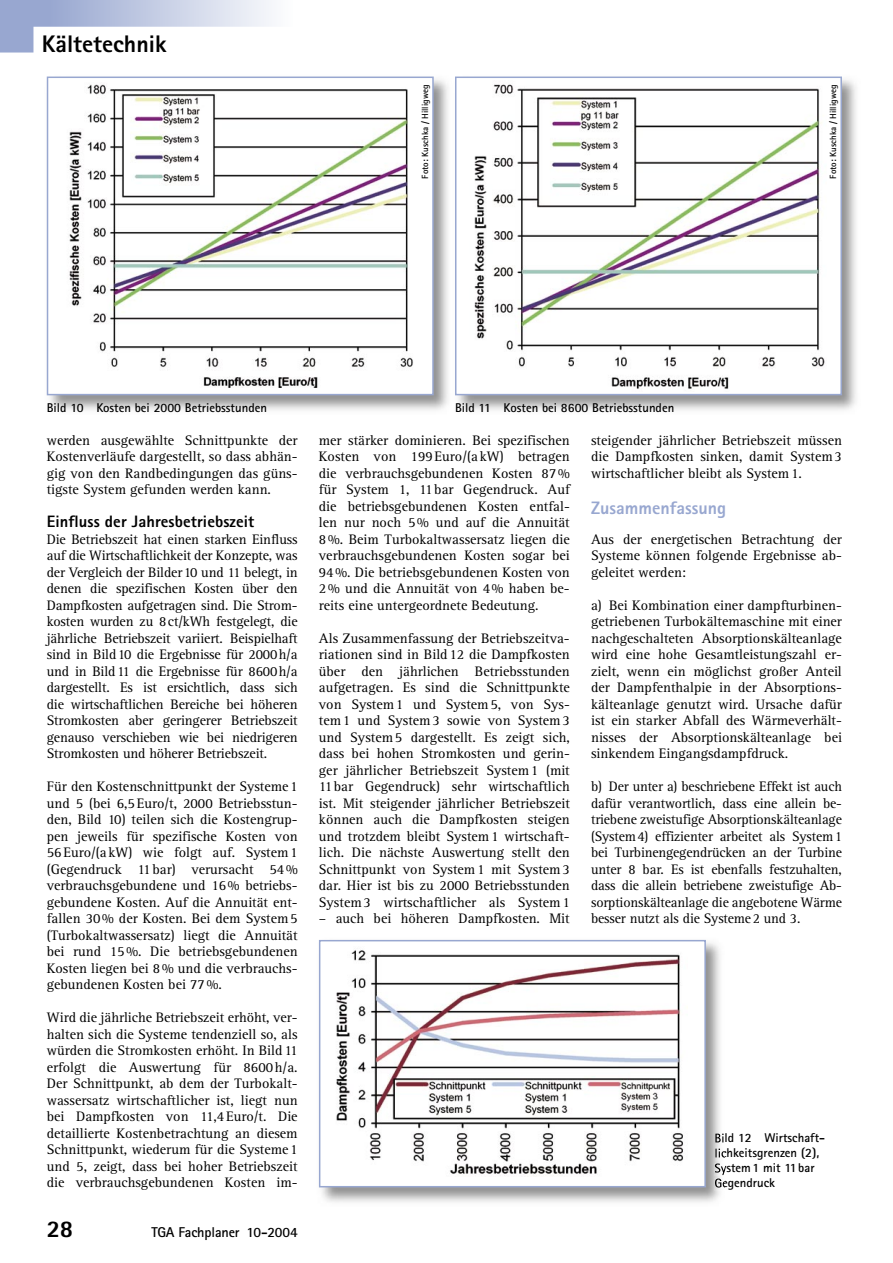
<style>
.page{position:relative;width:893px;height:1263px;background:#fff}
.page>*{position:absolute;margin:0;border:0;box-sizing:border-box;transform-origin:0 0}
.t1{font:800 24px "Rotis Sans Serif";color:#000}
.t2{font:800 18px "Rotis Sans Serif";color:#98a7d0}
.t3{font:800 16.5px "Rotis Sans Serif";letter-spacing:.005em;color:#000}
.t4{font:14.25px/16.5px "Rotis Serif";color:#000;text-align:justify}
.t5{font:700 14.25px "Rotis Sans Serif";letter-spacing:-.01em;color:#000}
.t6{font:700 12.75px/15px "Rotis Sans Serif";color:#000}
.t7{font:700 9px "Rotis Sans Serif";color:#000}
</style>
<div class="page">
<svg style="left:0;top:0;width:271px;height:53px"></svg>
<img style="left:46px;top:76px;width:810px;height:334px">
<div style="left:48px;top:77px;width:385px;height:318px;background:#fff"></div>
<img style="left:69px;top:84px;width:344px;height:304px">
<hr style="left:47px;top:77px;width:1px;height:318px;background:#98a7d0">
<hr style="left:48px;top:394px;width:385px;height:1px;background:#98a7d0">
<hr style="left:432px;top:77px;width:2px;height:318px;background:#98a7d0">
<hr style="left:48px;top:77px;width:385px;height:1px;background:#98a7d0">
<img style="left:453px;top:74px;width:1px;height:341px">
<div style="left:456px;top:77px;width:385px;height:318px;background:#fff"></div>
<img style="left:474px;top:84px;width:351px;height:305px">
<hr style="left:455px;top:77px;width:1px;height:318px;background:#98a7d0">
<hr style="left:456px;top:394px;width:385px;height:1px;background:#98a7d0">
<hr style="left:840px;top:77px;width:2px;height:318px;background:#98a7d0">
<hr style="left:456px;top:77px;width:385px;height:1px;background:#98a7d0">
<img style="left:318px;top:939px;width:406px;height:263px">
<svg style="left:715px;top:1133px;width:9px;height:9px"></svg>
<svg style="left:715px;top:1148px;width:10px;height:42px"></svg>
<div style="left:320px;top:941px;width:385px;height:246px;background:#fff"></div>
<img style="left:336px;top:950px;width:347px;height:226px">
<hr style="left:319px;top:941px;width:1px;height:246px;background:#98a7d0">
<hr style="left:320px;top:1186px;width:385px;height:1px;background:#98a7d0">
<hr style="left:704px;top:941px;width:2px;height:246px;background:#98a7d0">
<hr style="left:320px;top:940px;width:385px;height:1px;background:#98a7d0">
<h1 class="t1" style="left:42px;top:29px;width:126px">Kältetechnik</h1>
<p class="t7" style="left:419px;top:179px;width:95px;rotate:-90deg">Foto: Kuschka / Hilligweg</p>
<p class="t7" style="left:828px;top:179px;width:95px;rotate:-90deg">Foto: Kuschka / Hilligweg</p>
<p class="t6" style="left:47px;top:400px;width:222px">Bild 10 Kosten bei 2000 Betriebsstunden</p>
<p class="t4" style="left:47px;top:432px;width:252px">werden ausgewählte Schnittpunkte der Kostenverläufe dargestellt, so dass abhän&shy;gig von den Randbedingungen das güns&shy;tigste System gefunden werden kann.</p>
<p class="t3" style="left:47px;top:511px;width:209px">Einfluss der Jahresbetriebszeit</p>
<p class="t4" style="left:47px;top:531px;width:252px">Die Betriebszeit hat einen starken Einfluss auf die Wirtschaftlichkeit der Konzepte, was der Vergleich der Bilder 10 und 11 belegt, in denen die spezifischen Kosten über den Dampfkosten aufgetragen sind. Die Strom&shy;kosten wurden zu 8 ct/kWh festgelegt, die jährliche Betriebszeit variiert. Beispielhaft sind in Bild 10 die Ergebnisse für 2000 h/a und in Bild 11 die Ergebnisse für 8600 h/a dargestellt. Es ist ersichtlich, dass sich die wirtschaftlichen Bereiche bei höheren Stromkosten aber geringerer Betriebszeit genauso verschieben wie bei niedrigeren Stromkosten und höherer Betriebszeit.</p>
<p class="t4" style="left:47px;top:779px;width:252px">Für den Kostenschnittpunkt der Systeme 1 und 5 (bei 6,5 Euro/t, 2000 Betriebsstun&shy;den, Bild 10) teilen sich die Kostengrup&shy;pen jeweils für spezifische Kosten von 56 Euro/(a kW) wie folgt auf. System 1 (Gegendruck 11 bar) verursacht 54 % verbrauchsgebundene und 16 % betriebs&shy;gebundene Kosten. Auf die Annuität ent&shy;fallen 30 % der Kosten. Bei dem System 5 (Turbokaltwassersatz) liegt die Annuität bei rund 15 %. Die betriebsgebundenen Kosten liegen bei 8 % und die verbrauchs&shy;gebundenen Kosten bei 77 %.</p>
<p class="t4" style="left:47px;top:1010px;width:252px">Wird die jährliche Betriebszeit erhöht, ver&shy;halten sich die Systeme tendenziell so, als würden die Stromkosten erhöht. In Bild 11 erfolgt die Auswertung für 8600 h/a.<br>Der Schnittpunkt, ab dem der Turbokalt&shy;wassersatz wirtschaftlicher ist, liegt nun bei Dampfkosten von 11,4 Euro/t. Die detaillierte Kostenbetrachtung an diesem Schnittpunkt, wiederum für die Systeme 1 und 5, zeigt, dass bei hoher Betriebszeit die verbrauchsgebundenen Kosten im-</p>
<h1 class="t1" style="left:47px;top:1213px;width:28px">28</h1>
<p class="t5" style="left:151px;top:1223px;width:148px">TGA Fachplaner 10-2004</p>
<p class="t6" style="left:455px;top:400px;width:221px">Bild 11 Kosten bei 8600 Betriebsstunden</p>
<p class="t4" style="left:319px;top:432px;width:252px">mer stärker dominieren. Bei spezifischen Kosten von 199 Euro/(a kW) betragen die verbrauchsgebundenen Kosten 87 % für System 1, 11 bar Gegendruck. Auf die betriebsgebundenen Kosten entfal&shy;len nur noch 5 % und auf die Annuität 8 %. Beim Turbokaltwassersatz liegen die verbrauchsgebundenen Kosten sogar bei 94 %. Die betriebsgebundenen Kosten von 2 % und die Annuität von 4 % haben be&shy;reits eine untergeordnete Bedeutung.</p>
<p class="t4" style="left:319px;top:630px;width:252px">Als Zusammenfassung der Betriebszeitva&shy;riationen sind in Bild 12 die Dampfkosten über den jährlichen Betriebsstunden aufgetragen. Es sind die Schnittpunkte von System 1 und System 5, von Sys&shy;tem 1 und System 3 sowie von System 3 und System 5 dargestellt. Es zeigt sich, dass bei hohen Stromkosten und gerin&shy;ger jährlicher Betriebszeit System 1 (mit 11 bar Gegendruck) sehr wirtschaftlich ist. Mit steigender jährlicher Betriebszeit können auch die Dampfkosten steigen und trotzdem bleibt System 1 wirtschaft&shy;lich. Die nächste Auswertung stellt den Schnittpunkt von System 1 mit System 3 dar. Hier ist bis zu 2000 Betriebsstunden System 3 wirtschaftlicher als System 1</p>
<p class="t4" style="left:319px;top:911px;width:252px">– auch bei höheren Dampfkosten. Mit</p>
<p class="t4" style="left:591px;top:432px;width:252px">steigender jährlicher Betriebszeit müssen die Dampfkosten sinken, damit System 3 wirtschaftlicher bleibt als System 1.</p>
<p class="t2" style="left:591px;top:496px;width:136px">Zusammenfassung</p>
<p class="t4" style="left:591px;top:531px;width:252px">Aus der energetischen Betrachtung der Systeme können folgende Ergebnisse ab&shy;geleitet werden:</p>
<p class="t4" style="left:591px;top:597px;width:252px">a) Bei Kombination einer dampfturbinen&shy;getriebenen Turbokältemaschine mit einer nachgeschalteten Absorptionskälteanlage wird eine hohe Gesamtleistungszahl er&shy;zielt, wenn ein möglichst großer Anteil der Dampfenthalpie in der Absorptions&shy;kälteanlage genutzt wird. Ursache dafür ist ein starker Abfall des Wärmeverhält&shy;nisses der Absorptionskälteanlage bei sinkendem Eingangsdampfdruck.</p>
<p class="t4" style="left:591px;top:779px;width:252px">b) Der unter a) beschriebene Effekt ist auch dafür verantwortlich, dass eine allein be&shy;triebene zweistufige Absorptionskälteanlage (System 4) effizienter arbeitet als System 1 bei Turbinengegendrücken an der Turbine unter 8 bar. Es ist ebenfalls festzuhalten, dass die allein betriebene zweistufige Ab&shy;sorptionskälteanlage die angebotene Wärme besser nutzt als die Systeme 2 und 3.</p>
<p class="t6" style="left:714px;top:1130px;width:112px">Bild 12 Wirtschaft&shy;lichkeitsgrenzen (2),<br>System 1 mit 11 bar<br>Gegendruck</p>
</div>
